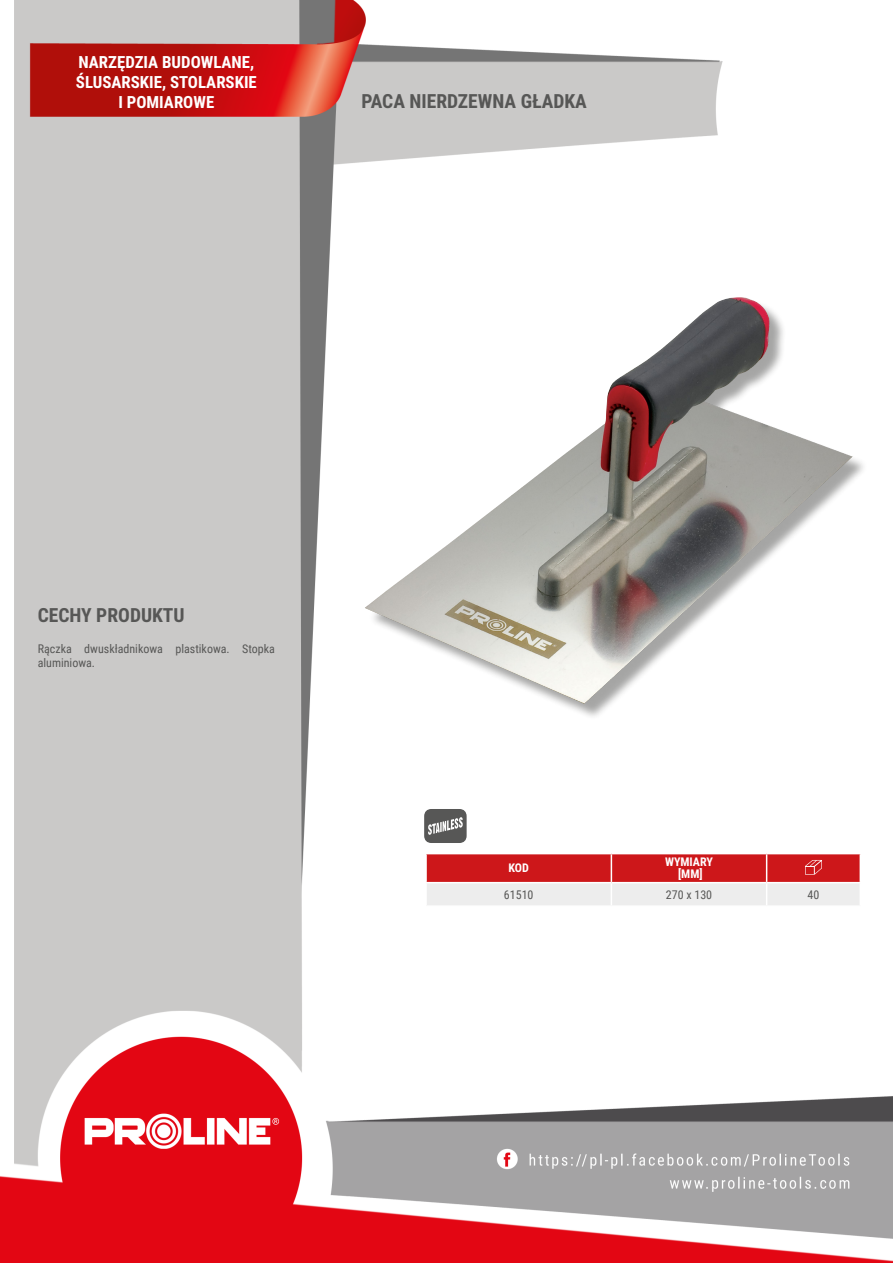
<style>
.page{position:relative;width:893px;height:1263px;background:#fff}
.page>*{position:absolute;margin:0;border:0;box-sizing:border-box;transform-origin:0 0}
.Lewo_bez_dzielenia{font:700 19.5px "Roboto Condensed";color:#575756}
.MateriaĹ__CECHY{font:700 19.5px "Roboto Condensed";color:#575756}
.NagĹ_Ăłwek{font:700 16.8px/20.1px "Roboto Condensed";color:#fff;text-align:center}
.Opisy{font:12px/14.4px "Roboto Condensed";color:#575756}
.Center{font:12px "Roboto Condensed";color:#575756}
.Ĺšrodek_bez_dzieleni{font:700 12px "Roboto Condensed";color:#fff}
.Indeks{font:12px "Roboto Condensed";color:#575756}
.Ĺšrodek__wymuszenie{font:700 12px "Roboto Condensed";color:#fff}
.Tabelka_nagĹ_Ăłwek{font:700 12px "Roboto Condensed";color:#fff}
</style>
<div class="page">
<img style="left:0;top:0;width:893px;height:1263px">
<div style="left:368px;top:300px;width:500px;height:420px;background:#fff"></div>
<img style="left:365px;top:297px;width:488px;height:407px">
<hr style="left:425px;top:854px;width:2px;height:28px;background:#fff">
<hr style="left:425px;top:883px;width:2px;height:22px;background:#fff">
<hr style="left:425px;top:853px;width:186px;height:1px;background:#fff">
<hr style="left:425px;top:882px;width:186px;height:1px;background:#fff">
<hr style="left:425px;top:905px;width:186px;height:2px;background:#fff">
<hr style="left:611px;top:905px;width:156px;height:2px;background:#fff">
<hr style="left:767px;top:905px;width:94px;height:2px;background:#fff">
<svg style="left:426px;top:853px;width:435px;height:52px;background:#de8183"></svg>
<div style="left:424px;top:809px;width:43px;height:34px;background:#575756;border-radius:7px"></div>
<svg style="left:428px;top:817px;width:35px;height:18px"></svg>
<p class="NagĹ_Ăłwek" style="left:76px;top:51px;width:182px">NARZĘDZIA BUDOWLANE,<br>ŚLUSARSKIE, STOLARSKIE<br>I POMIAROWE</p>
<p class="Lewo_bez_dzielenia" style="left:361px;top:88px;width:227px">PACA NIERDZEWNA GŁADKA</p>
<p class="MateriaĹ__CECHY" style="left:38px;top:601px;width:148px">CECHY PRODUKTU</p>
<p class="Opisy" style="left:38px;top:641px;width:239px">Rączka dwuskładnikowa plastikowa. Stopka aluminiowa.</p>
<p class="Tabelka_nagĹ_Ăłwek" style="left:508px;top:860px;width:22px">KOD</p>
<p class="Ĺšrodek_bez_dzieleni" style="left:665px;top:854px;width:49px">WYMIARY</p>
<p class="Ĺšrodek__wymuszenie" style="left:678px;top:866px;width:26px">[MM]</p>
<p class="Indeks" style="left:504px;top:886px;width:31px">61510</p>
<p class="Center" style="left:666px;top:886px;width:48px">270 x 130</p>
<p class="Center" style="left:807px;top:886px;width:13px">40</p>
</div>
